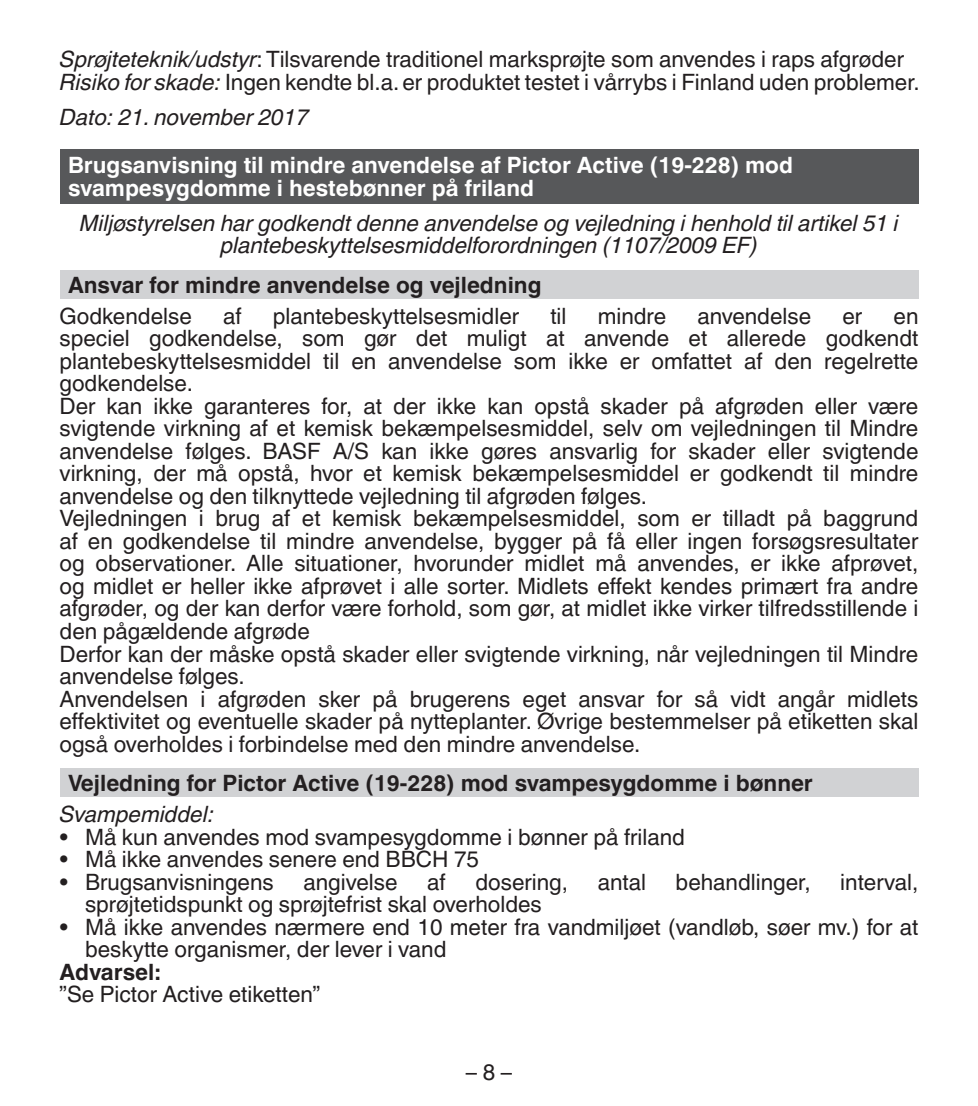
<style>
.page{position:relative;width:978px;height:1106px;background:#fff}
.page>*{position:absolute;margin:0;border:0;box-sizing:border-box;transform-origin:0 0}
.t1{font:22.5px/22.5px "Helvetica Linotype";color:#231f20}
.t2{font:italic 22.5px/22.5px "Helvetica Linotype";color:#231f20;text-align:center}
.t3{font:700 22.5px "Helvetica Linotype";color:#231f20}
.t4{font:700 22.5px/22.5px "Helvetica Linotype";color:#fff}
.s1{font-style:italic}
</style>
<div class="page">
<div style="left:60px;top:149px;width:858px;height:54px;background:#57585a"></div>
<div style="left:60px;top:270px;width:858px;height:28px;background:#d1d2d4"></div>
<div style="left:60px;top:768px;width:858px;height:28px;background:#d1d2d4"></div>
<p class="t1" style="left:60px;top:48px;width:862px"><span class="s1">Sprøjteteknik/udstyr</span>: Tilsvarende traditionel marksprøjte som anvendes i raps afgrøder<br><span class="s1">Risiko for skade:</span> Ingen kendte bl.a. er produktet testet i vårrybs i Finland uden problemer.</p>
<p class="t2" style="left:60px;top:106px;width:250px">Dato: 21. november 2017</p>
<p class="t4" style="left:68px;top:154px;width:727px">Brugsanvisning til mindre anvendelse af Pictor Active (19-228) mod svampesygdomme i hestebønner på friland</p>
<p class="t2" style="left:79px;top:212px;width:821px">Miljøstyrelsen har godkendt denne anvendelse og vejledning i henhold til artikel 51 i plantebeskyttelsesmiddelforordningen (1107/2009 EF)</p>
<p class="t3" style="left:68px;top:272px;width:475px">Ansvar for mindre anvendelse og vejledning</p>
<p class="t1" style="left:60px;top:305px;width:134px">Godkendelse</p>
<p class="t1" style="left:223px;top:305px;width:20px">af</p>
<p class="t1" style="left:273px;top:305px;width:248px">plantebeskyttelsesmidler</p>
<p class="t1" style="left:550px;top:305px;width:18px">til</p>
<p class="t1" style="left:598px;top:305px;width:70px">mindre</p>
<p class="t1" style="left:697px;top:305px;width:115px">anvendelse</p>
<p class="t1" style="left:842px;top:305px;width:21px">er</p>
<p class="t1" style="left:60px;top:305px;width:860px;text-indent:834px">en speciel godkendelse, som gør det muligt at anvende et allerede godkendt plantebeskyttelsesmiddel til en anvendelse som ikke er omfattet af den regelrette godkendelse.<br>Der kan ikke garanteres for, at der ikke kan opstå skader på afgrøden eller være svigtende virkning af et kemisk bekæmpelsesmiddel, selv om vejledningen til Mindre anvendelse følges. BASF A/S kan ikke gøres ansvarlig for skader eller svigtende virkning, der må opstå, hvor et kemisk bekæmpelsesmiddel er godkendt til mindre anvendelse og den tilknyttede vejledning til afgrøden følges.<br>Vejledningen i brug af et kemisk bekæmpelsesmiddel, som er tilladt på baggrund af en godkendelse til mindre anvendelse, bygger på få eller ingen forsøgsresultater og observationer. Alle situationer, hvorunder midlet må anvendes, er ikke afprøvet, og midlet er heller ikke afprøvet i alle sorter. Midlets effekt kendes primært fra andre afgrøder, og der kan derfor være forhold, som gør, at midlet ikke virker tilfredsstillende i den pågældende afgrøde<br>Derfor kan der måske opstå skader eller svigtende virkning, når vejledningen til Mindre anvendelse følges.<br>Anvendelsen i afgrøden sker på brugerens eget ansvar for så vidt angår midlets effektivitet og eventuelle skader på nytteplanter. Øvrige bestemmelser på etiketten skal også overholdes i forbindelse med den mindre anvendelse.</p>
<p class="t3" style="left:68px;top:770px;width:746px">Vejledning for Pictor Active (19-228) mod svampesygdomme i bønner</p>
<p class="t2" style="left:60px;top:803px;width:156px">Svampemiddel:</p>
<p class="t1" style="left:60px;top:825px;width:627px">• Må kun anvendes mod svampesygdomme i bønner på friland</p>
<p class="t1" style="left:60px;top:848px;width:421px">• Må ikke anvendes senere end BBCH 75</p>
<p class="t1" style="left:60px;top:870px;width:216px">• Brugsanvisningens</p>
<p class="t1" style="left:303px;top:870px;width:96px">angivelse</p>
<p class="t1" style="left:427px;top:870px;width:20px">af</p>
<p class="t1" style="left:475px;top:870px;width:94px">dosering,</p>
<p class="t1" style="left:598px;top:870px;width:50px">antal</p>
<p class="t1" style="left:676px;top:870px;width:137px">behandlinger,</p>
<p class="t1" style="left:840px;top:870px;width:80px">interval,</p>
<p class="t1" style="left:85px;top:893px;width:458px">sprøjtetidspunkt og sprøjtefrist skal overholdes</p>
<p class="t1" style="left:85px;top:915px;width:835px;text-indent:-26px">• Må ikke anvendes nærmere end 10 meter fra vandmiljøet (vandløb, søer mv.) for at beskytte organismer, der lever i vand</p>
<p class="t3" style="left:60px;top:958px;width:103px">Advarsel:</p>
<p class="t1" style="left:60px;top:983px;width:262px">”Se Pictor Active etiketten”</p>
<p class="t1" style="left:466px;top:1060px;width:47px">– 8 –</p>
</div>
